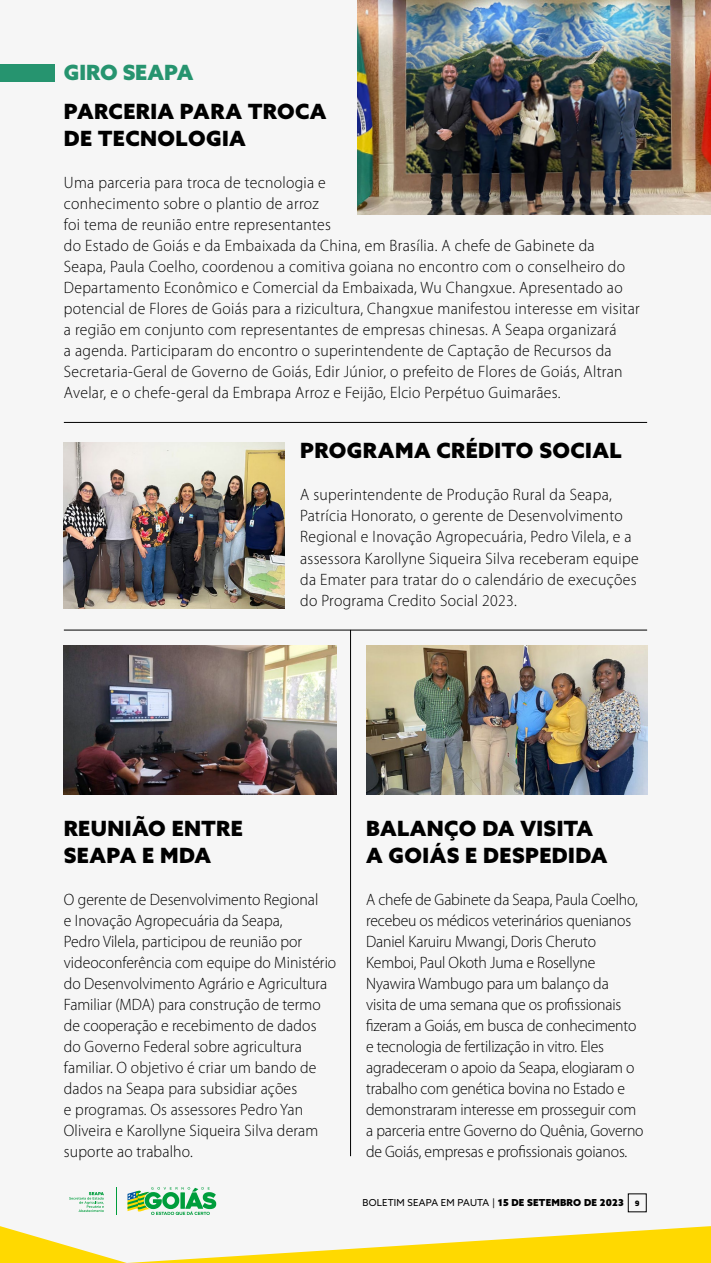
<style>
.page{position:relative;width:711px;height:1263px;background:#fff}
.page>*{position:absolute;margin:0;border:0;box-sizing:border-box;transform-origin:0 0}
.t1{font:900 21px/27px "Azo Sans";letter-spacing:.02em;color:#000}
.t2{font:900 21px "Azo Sans";color:#26946f}
.t3{font:300 16.5px/21px "Myriad Pro";letter-spacing:.01em;color:#000;scale:.95 1}
.t4{font:300 16.5px/21px "Myriad Pro";letter-spacing:-.01em;color:#000;scale:.95 1}
.t5{font:9.6px "Azo Sans";letter-spacing:.02em;color:#000}
.s1{font-weight:900}
.s2{font-family:"Neo Sans Pro";font-weight:900;font-size:7.2px}
</style>
<div class="page">
<div style="left:0;top:0;width:710px;height:1263px;background:#f6f6f6"></div>
<div style="left:0;top:64px;width:54px;height:18px;background:#26946f"></div>
<hr style="left:64px;top:630px;width:582px;height:1px;background:#000">
<hr style="left:64px;top:422px;width:582px;height:1px;background:#000">
<hr style="left:350px;top:630px;width:1px;height:526px;background:#000">
<svg style="left:127px;top:1187px;width:89px;height:28px"></svg>
<svg style="left:116px;top:1187px;width:1px;height:28px"></svg>
<svg style="left:69px;top:1192px;width:35px;height:20px"></svg>
<svg style="left:0;top:1226px;width:710px;height:37px"></svg>
<img style="left:357px;top:0;width:353px;height:215px">
<img style="left:366px;top:646px;width:280px;height:149px">
<img style="left:64px;top:646px;width:272px;height:149px">
<img style="left:64px;top:442px;width:220px;height:166px">
<p class="t2" style="left:64px;top:58px;width:131px">GIRO SEAPA</p>
<p class="t1" style="left:64px;top:98px;width:264px">PARCERIA PARA TROCA<br>DE TECNOLOGIA</p>
<p class="t3" style="left:64px;top:173px;width:607px">Uma parceria para troca de tecnologia e<br>conhecimento sobre o plantio de arroz<br>foi tema de reunião entre representantes<br>do Estado de Goiás e da Embaixada da China, em Brasília. A chefe de Gabinete da Seapa, Paula Coelho, coordenou a comitiva goiana no encontro com o conselheiro do Departamento Econômico e Comercial da Embaixada, Wu Changxue. Apresentado ao potencial de Flores de Goiás para a rizicultura, Changxue manifestou interesse em visitar a região em conjunto com representantes de empresas chinesas. A Seapa organizará<br>a agenda. Participaram do encontro o superintendente de Captação de Recursos da Secretaria-Geral de Governo de Goiás, Edir Júnior, o prefeito de Flores de Goiás, Altran Avelar, e o chefe-geral da Embrapa Arroz e Feijão, Elcio Perpétuo Guimarães.</p>
<p class="t1" style="left:300px;top:437px;width:323px">PROGRAMA CRÉDITO SOCIAL</p>
<p class="t3" style="left:300px;top:485px;width:357px">A superintendente de Produção Rural da Seapa, Patrícia Honorato, o gerente de Desenvolvimento Regional e Inovação Agropecuária, Pedro Vilela, e a assessora Karollyne Siqueira Silva receberam equipe da Emater para tratar do o calendário de execuções do Programa Credito Social 2023.</p>
<p class="t1" style="left:64px;top:814px;width:180px">REUNIÃO ENTRE<br>SEAPA E MDA</p>
<p class="t3" style="left:64px;top:889px;width:288px">O gerente de Desenvolvimento Regional<br>e Inovação Agropecuária da Seapa,<br>Pedro Vilela, participou de reunião por videoconferência com equipe do Ministério do Desenvolvimento Agrário e Agricultura Familiar (MDA) para construção de termo de cooperação e recebimento de dados do Governo Federal sobre agricultura familiar. O objetivo é criar um bando de dados na Seapa para subsidiar ações<br>e programas. Os assessores Pedro Yan Oliveira e Karollyne Siqueira Silva deram suporte ao trabalho.</p>
<p class="t1" style="left:366px;top:814px;width:243px">BALANÇO DA VISITA<br>A GOIÁS E DESPEDIDA</p>
<p class="t4" style="left:366px;top:889px;width:293px">A chefe de Gabinete da Seapa, Paula Coelho, recebeu os médicos veterinários quenianos Daniel Karuiru Mwangi, Doris Cheruto Kemboi, Paul Okoth Juma e Rosellyne Nyawira Wambugo para um balanço da visita de uma semana que os profissionais fizeram a Goiás, em busca de conhecimento e tecnologia de fertilização in vitro. Eles agradeceram o apoio da Seapa, elogiaram o trabalho com genética bovina no Estado e demonstraram interesse em prosseguir com a parceria entre Governo do Quênia, Governo de Goiás, empresas e profissionais goianos.</p>
<p class="t5" style="left:362px;top:1197px;width:278px">BOLETIM SEAPA EM PAUTA | <span class="s1">15 DE SETEMBRO DE 2023</span> <span class="s2">9</span></p>
</div>
